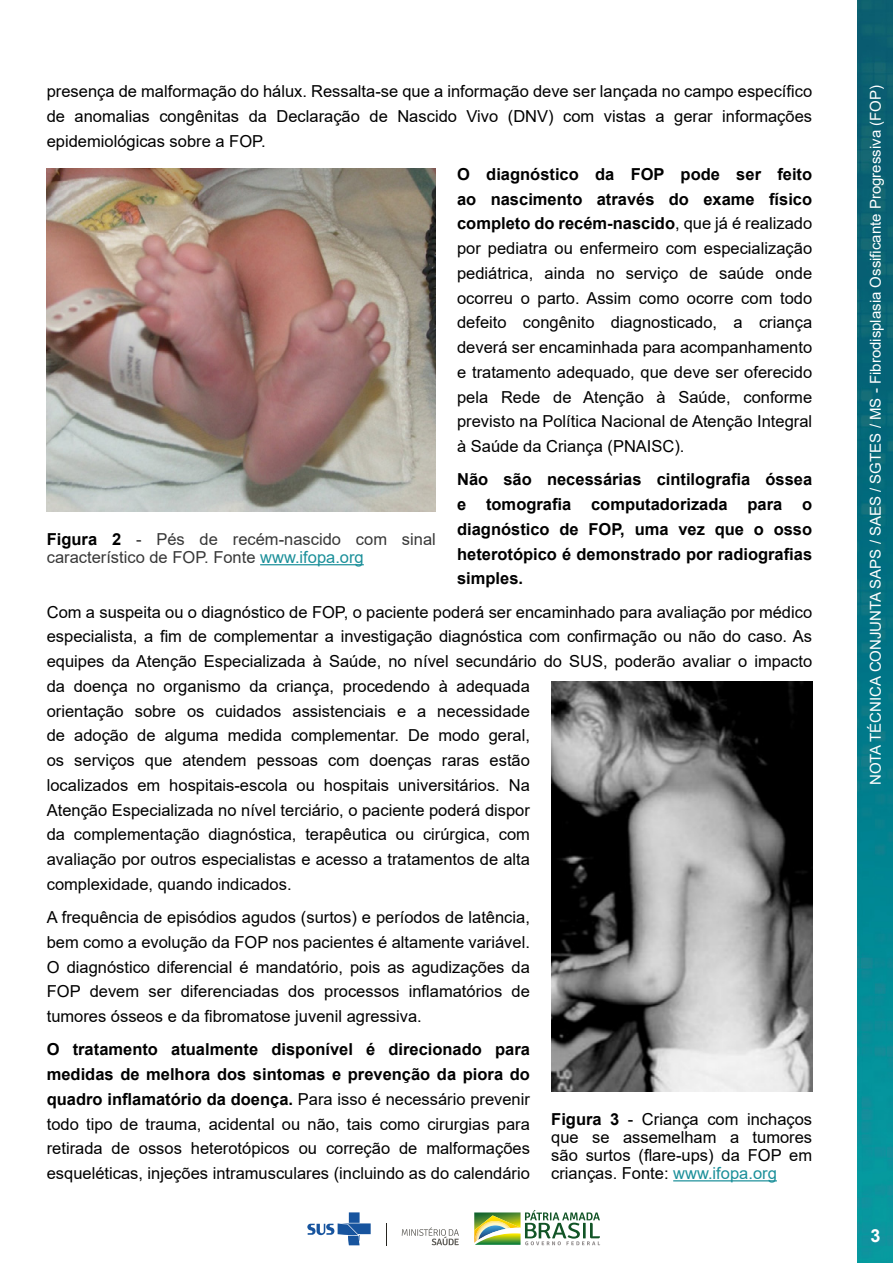
<style>
.page{position:relative;width:893px;height:1263px;background:#fff}
.page>*{position:absolute;margin:0;border:0;box-sizing:border-box;transform-origin:0 0}
.t1{font:700 18px "Arial";color:#fff}
.t2{font:16.5px/24.8px "Arial";color:#000;text-align:justify}
.t3{font:700 16.5px/24.8px "Arial";color:#000;text-align:justify}
.t4{font:16.5px/18px "Arial";color:#383838}
.t5{font:15px "Arial";color:#fff}
.s1{font-weight:700}
.s2{font-weight:700;color:#000}
.s3{color:#1a8f99}
</style>
<div class="page">
<img style="left:858px;top:0;width:35px;height:1263px">
<svg style="left:307px;top:1212px;width:64px;height:33px"></svg>
<svg style="left:402px;top:1227px;width:57px;height:18px"></svg>
<svg style="left:474px;top:1210px;width:126px;height:35px"></svg>
<svg style="left:386px;top:1223px;width:1px;height:22px"></svg>
<img style="left:47px;top:168px;width:389px;height:344px">
<hr style="left:260px;top:564px;width:104px;height:1px;background:#1a8f99">
<img style="left:551px;top:681px;width:261px;height:411px">
<hr style="left:673px;top:1180px;width:104px;height:1px;background:#1a8f99">
<p class="t2" style="left:47px;top:79px;width:767px">presença de malformação do hálux. Ressalta-se que a informação deve ser lançada no campo específico de anomalias congênitas da Declaração de Nascido Vivo (DNV) com vistas a gerar informações epidemiológicas sobre a FOP.</p>
<p class="t2" style="left:457px;top:162px;width:357px"><span class="s1">O diagnóstico da FOP pode ser feito ao nascimento através do exame físico completo do recém-nascido</span>, que já é realizado por pediatra ou enfermeiro com especialização pediátrica, ainda no serviço de saúde onde ocorreu o parto. Assim como ocorre com todo defeito congênito diagnosticado, a criança deverá ser encaminhada para acompanhamento e tratamento adequado, que deve ser oferecido pela Rede de Atenção à Saúde, conforme previsto na Política Nacional de Atenção Integral à Saúde da Criança (PNAISC).</p>
<p class="t3" style="left:457px;top:467px;width:357px">Não são necessárias cintilografia óssea e tomografia computadorizada para o diagnóstico de FOP, uma vez que o osso heterotópico é demonstrado por radiografias simples.</p>
<p class="t2" style="left:47px;top:599px;width:767px;text-align:left">Com a suspeita ou o diagnóstico de FOP, o paciente poderá ser encaminhado para avaliação por médico especialista, a fim de complementar a investigação diagnóstica com confirmação ou não do caso. As equipes da Atenção Especializada à Saúde, no nível secundário do SUS, poderão avaliar o impacto da doença no organismo da criança, procedendo à adequada<br>orientação sobre os cuidados assistenciais e a necessidade<br>de adoção de alguma medida complementar. De modo geral,<br>os serviços que atendem pessoas com doenças raras estão<br>localizados em hospitais-escola ou hospitais universitários. Na<br>Atenção Especializada no nível terciário, o paciente poderá dispor<br>da complementação diagnóstica, terapêutica ou cirúrgica, com<br>avaliação por outros especialistas e acesso a tratamentos de alta<br>complexidade, quando indicados.</p>
<p class="t2" style="left:47px;top:905px;width:485px">A frequência de episódios agudos (surtos) e períodos de latência, bem como a evolução da FOP nos pacientes é altamente variável.<br>O diagnóstico diferencial é mandatório, pois as agudizações da FOP devem ser diferenciadas dos processos inflamatórios de tumores ósseos e da fibromatose juvenil agressiva.</p>
<p class="t2" style="left:47px;top:1037px;width:485px"><span class="s1">O tratamento atualmente disponível é direcionado para medidas de melhora dos sintomas e prevenção da piora do quadro inflamatório da doença.</span> Para isso é necessário prevenir todo tipo de trauma, acidental ou não, tais como cirurgias para retirada de ossos heterotópicos ou correção de malformações esqueléticas, injeções intramusculares (incluindo as do calendário</p>
<p class="t4" style="left:47px;top:530px;width:391px"><span class="s2">Figura 2</span> - Pés de recém-nascido com sinal característico de FOP. Fonte <span class="s3">www.ifopa.org</span></p>
<p class="t2" style="left:551px;top:1110px;width:262px;line-height:18px"><span class="s1">Figura 3</span> - Criança com inchaços que se assemelham a tumores são surtos (flare-ups) da FOP em crianças. Fonte: <span class="s3">www.ifopa.org</span></p>
<p class="t5" style="left:865px;top:785px;width:702px;rotate:-90deg">NOTA TÉCNICA CONJUNTA SAPS / SAES / SGTES / MS - Fibrodisplasia Ossificante Progressiva (FOP)</p>
<p class="t1" style="left:870px;top:1223px;width:12px">3</p>
</div>
